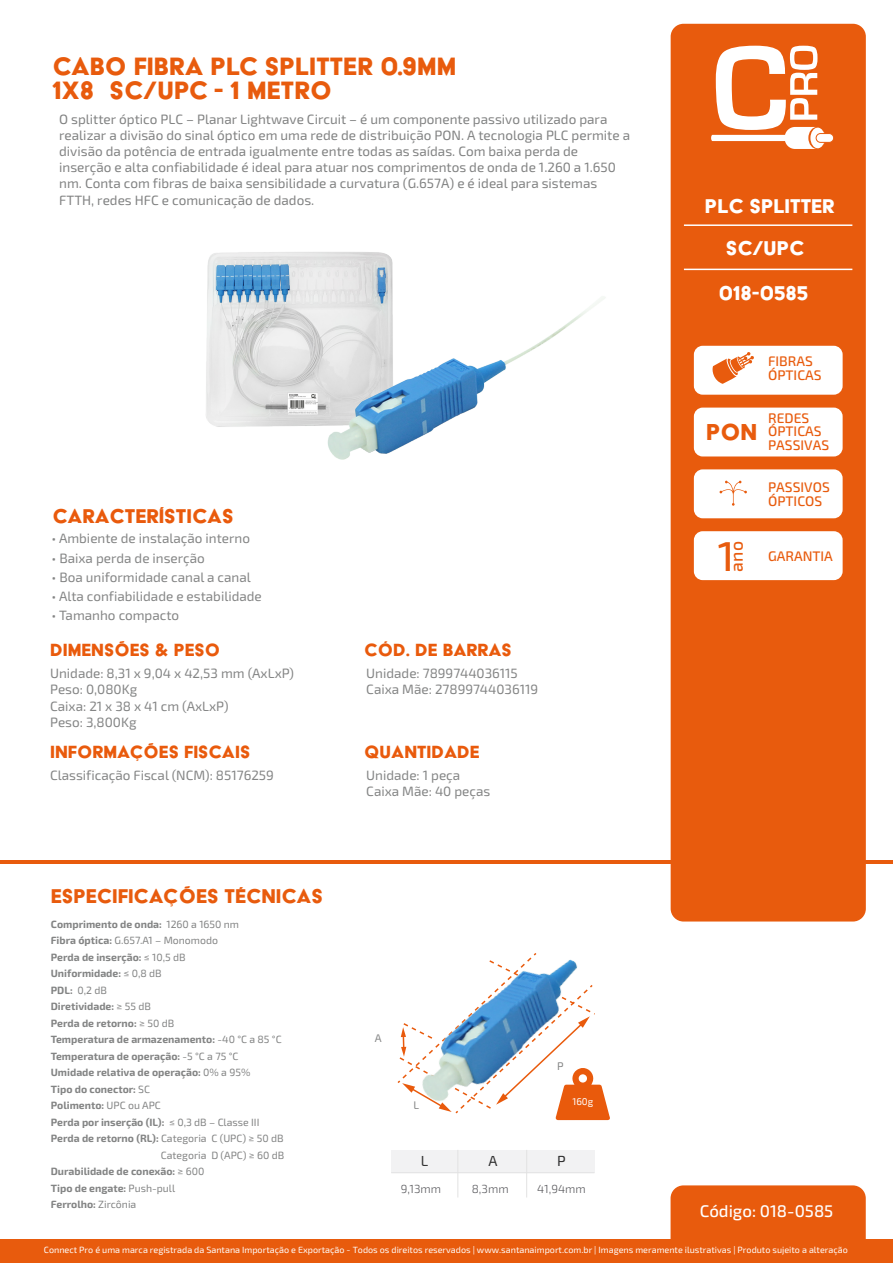
<style>
.page{position:relative;width:893px;height:1263px;background:#fff}
.page>*{position:absolute;margin:0;border:0;box-sizing:border-box;transform-origin:0 0}
.t1{font:500 41.7px "Exo 2";color:#e85b0d}
.t2{font:28.95px/24px "Acier BAT Text Solid";letter-spacing:.005em;color:#e85b0d}
.t3{font:26.7px "Acier BAT Text Solid";color:#e85b0d}
.t4{font:22.95px "Acier BAT Text Solid";color:#fff}
.t5{font:22.95px "Acier BAT Text Solid";color:#e85b0d}
.t6{font:22.95px "Acier BAT Text Solid";color:#e95a0c}
.t7{font:20.4px "Acier BAT Text Solid";color:#e95a0c}
.t8{font:500 17.7px "Exo 2";color:#e85b0d}
.t9{font:500 16.95px "Exo 2";color:#fff}
.t10{font:14.55px "Exo 2";color:#303030}
.t11{font:500 13.8px/13.8px "Exo 2";color:#e85b0d}
.t12{font:13.5px/16.2px "Exo 2";color:#818282}
.t13{font:13.5px/16.5px "Exo 2";color:#848585}
.t14{font:300 11.7px "Exo 2";color:#5a5a5e}
.t15{font:11.1px "Exo 2";color:#848585}
.t16{font:700 10.5px "Exo 2";color:#838484}
.t17{font:10.5px "Exo 2";color:#838484}
.t18{font:9.9px "Exo 2";color:#fff}
.t19{font:9px "Exo 2";color:#fff}
.s1{font-weight:400}
.s2{font-weight:700}
</style>
<div class="page">
<div style="left:671px;top:1185px;width:195px;height:54px;background:#e85b0d"></div>
<div style="left:671px;top:24px;width:195px;height:897px;background:#e85b0d;border-radius:13px"></div>
<hr style="left:684px;top:224px;width:168px;height:2px;background:#fff">
<hr style="left:684px;top:269px;width:168px;height:1px;background:#fff">
<hr style="left:1px;top:860px;width:892px;height:3px;background:#e85b0d">
<div style="left:0;top:1239px;width:893px;height:24px;background:#e85b0d"></div>
<div style="left:694px;top:408px;width:149px;height:48px;background:#fff;border-radius:9px"></div>
<div style="left:694px;top:346px;width:149px;height:49px;background:#fff;border-radius:9px"></div>
<div style="left:694px;top:531px;width:149px;height:49px;background:#fff;border-radius:9px"></div>
<div style="left:694px;top:469px;width:149px;height:49px;background:#fff;border-radius:9px"></div>
<svg style="left:712px;top:352px;width:42px;height:32px"></svg>
<svg style="left:719px;top:481px;width:28px;height:25px"></svg>
<svg style="left:711px;top:46px;width:106px;height:95px"></svg>
<div style="left:785px;top:127px;width:40px;height:22px;background:#fff;border-radius:10px"></div>
<svg style="left:808px;top:127px;width:18px;height:22px"></svg>
<div style="left:810px;top:128px;width:15px;height:20px;background:#fff;border-radius:50%"></div>
<div style="left:816px;top:134px;width:18px;height:8px;background:#fff;border-radius:4px"></div>
<div style="left:816px;top:133px;width:18px;height:10px;border:1px solid #e85b0d;border-radius:4px"></div>
<div style="left:391px;top:1150px;width:203px;height:23px;background:#f2f2f3"></div>
<svg style="left:397px;top:953px;width:213px;height:167px"></svg>
<hr style="left:391px;top:1172px;width:203px;height:1px;background:#e2e2e2">
<hr style="left:457px;top:1150px;width:1px;height:47px;background:#e2e2e2">
<hr style="left:526px;top:1150px;width:1px;height:47px;background:#e2e2e2">
<img style="left:206px;top:252px;width:187px;height:175px">
<img style="left:316px;top:287px;width:289px;height:173px">
<img style="left:413px;top:956px;width:168px;height:159px">
<h2 class="t2" style="left:52px;top:54px;width:405px">CABO FIBRA PLC SPLITTER 0.9MM<br>1X8 SC/UPC - 1 METRO</h2>
<p class="t12" style="left:59px;top:111px;width:572px">O splitter óptico PLC – Planar Lightwave Circuit – é um componente passivo utilizado para realizar a divisão do sinal óptico em uma rede de distribuição PON. A tecnologia PLC permite a divisão da potência de entrada igualmente entre todas as saídas. Com baixa perda de inserção e alta confiabilidade é ideal para atuar nos comprimentos de onda de 1.260 a 1.650 nm. Conta com fibras de baixa sensibilidade a curvatura (G.657A) e é ideal para sistemas FTTH, redes HFC e comunicação de dados.</p>
<h3 class="t6" style="left:52px;top:504px;width:183px">CARACTERÍSTICAS</h3>
<p class="t13" style="left:51px;top:531px;width:200px">• Ambiente de instalação interno</p>
<p class="t13" style="left:51px;top:550px;width:155px">• Baixa perda de inserção</p>
<p class="t13" style="left:51px;top:569px;width:201px">• Boa uniformidade canal a canal</p>
<p class="t13" style="left:51px;top:588px;width:212px">• Alta confiabilidade e estabilidade</p>
<p class="t13" style="left:51px;top:607px;width:129px">• Tamanho compacto</p>
<h3 class="t7" style="left:50px;top:639px;width:172px">DIMENSÕES &amp; PESO</h3>
<p class="t13" style="left:50px;top:665px;width:245px">Unidade: 8,31 x 9,04 x 42,53 mm (AxLxP)<br>Peso: 0,080Kg<br>Caixa: 21 x 38 x 41 cm (AxLxP)<br>Peso: 3,800Kg</p>
<p class="t13" style="left:50px;top:767px;width:225px">Classificação Fiscal (NCM): 85176259</p>
<h3 class="t7" style="left:50px;top:741px;width:202px">INFORMAÇÕES FISCAIS</h3>
<h3 class="t5" style="left:51px;top:884px;width:274px">ESPECIFICAÇÕES TÉCNICAS</h3>
<h3 class="t7" style="left:364px;top:639px;width:149px">CÓD. DE BARRAS</h3>
<p class="t13" style="left:366px;top:665px;width:173px">Unidade: 7899744036115<br>Caixa Mãe: 27899744036119</p>
<h3 class="t7" style="left:364px;top:741px;width:117px">QUANTIDADE</h3>
<p class="t13" style="left:366px;top:767px;width:126px">Unidade: 1 peça<br>Caixa Mãe: 40 peças</p>
<h3 class="t4" style="left:705px;top:194px;width:131px">PLC SPLITTER</h3>
<h3 class="t4" style="left:726px;top:236px;width:80px">SC/UPC</h3>
<h3 class="t4" style="left:719px;top:281px;width:91px">018-0585</h3>
<h3 class="t3" style="left:706px;top:418px;width:53px">PON</h3>
<p class="t11" style="left:768px;top:355px;width:55px">FIBRAS<br>ÓPTICAS</p>
<p class="t11" style="left:768px;top:412px;width:63px">REDES<br>ÓPTICAS<br>PASSIVAS</p>
<p class="t11" style="left:768px;top:481px;width:63px">PASSIVOS<br>ÓPTICOS</p>
<h1 class="t1" style="left:718px;top:531px;width:18px">1</h1>
<h3 class="t8" style="left:726px;top:572px;width:32px;rotate:-90deg">ano</h3>
<p class="t11" style="left:768px;top:550px;width:66px">GARANTIA</p>
<p class="t16" style="left:51px;top:918px;width:190px">Comprimento de onda: <span class="s1">1260 a 1650 nm</span></p>
<p class="t17" style="left:51px;top:934px;width:169px"><span class="s2">Fibra óptica:</span> G.657.A1 – Monomodo</p>
<p class="t16" style="left:51px;top:951px;width:136px">Perda de inserção: <span class="s1">≤ 10,5 dB</span></p>
<p class="t16" style="left:51px;top:967px;width:112px">Uniformidade: <span class="s1">≤ 0,8 dB</span></p>
<p class="t17" style="left:51px;top:984px;width:58px"><span class="s2">PDL:</span> 0,2 dB</p>
<p class="t16" style="left:51px;top:1000px;width:102px">Diretividade: <span class="s1">≥ 55 dB</span></p>
<p class="t16" style="left:51px;top:1017px;width:125px">Perda de retorno: <span class="s1">≥ 50 dB</span></p>
<p class="t16" style="left:51px;top:1033px;width:232px">Temperatura de armazenamento: <span class="s1">-40 °C a 85 °C</span></p>
<p class="t16" style="left:51px;top:1050px;width:189px">Temperatura de operação: <span class="s1">-5 °C a 75 °C</span></p>
<p class="t16" style="left:51px;top:1066px;width:201px">Umidade relativa de operação: <span class="s1">0% a 95%</span></p>
<p class="t16" style="left:51px;top:1083px;width:101px">Tipo do conector: <span class="s1">SC</span></p>
<p class="t16" style="left:51px;top:1099px;width:112px">Polimento: <span class="s1">UPC ou APC</span></p>
<p class="t16" style="left:51px;top:1116px;width:210px">Perda por inserção (IL): <span class="s1">≤ 0,3 dB – Classe III</span></p>
<p class="t17" style="left:51px;top:1132px;width:234px"><span class="s2">Perda de retorno (RL):</span> Categoria C (UPC) ≥ 50 dB</p>
<p class="t17" style="left:161px;top:1149px;width:125px">Categoria D (APC) ≥ 60 dB</p>
<p class="t16" style="left:51px;top:1165px;width:155px">Durabilidade de conexão: <span class="s1">≥ 600</span></p>
<p class="t16" style="left:51px;top:1182px;width:126px">Tipo de engate: <span class="s1">Push-pull</span></p>
<p class="t16" style="left:51px;top:1198px;width:87px">Ferrolho: <span class="s1">Zircônia</span></p>
<p class="t19" style="left:44px;top:1245px;width:805px">Connect Pro é uma marca registrada da Santana Importação e Exportação - Todos os direitos reservados | www.santanaimport.com.br | Imagens meramente ilustrativas | Produto sujeito a alteração</p>
<p class="t15" style="left:375px;top:1031px;width:8px">A</p>
<p class="t15" style="left:557px;top:1060px;width:8px">P</p>
<p class="t18" style="left:572px;top:1096px;width:22px">160g</p>
<p class="t15" style="left:413px;top:1098px;width:7px">L</p>
<p class="t10" style="left:421px;top:1153px;width:9px">L</p>
<p class="t10" style="left:488px;top:1153px;width:11px">A</p>
<p class="t10" style="left:557px;top:1153px;width:10px">P</p>
<p class="t14" style="left:401px;top:1182px;width:42px">9,13mm</p>
<p class="t14" style="left:472px;top:1182px;width:38px">8,3mm</p>
<p class="t14" style="left:537px;top:1182px;width:50px">41,94mm</p>
<p class="t9" style="left:700px;top:1201px;width:135px">Código: 018-0585</p>
</div>
